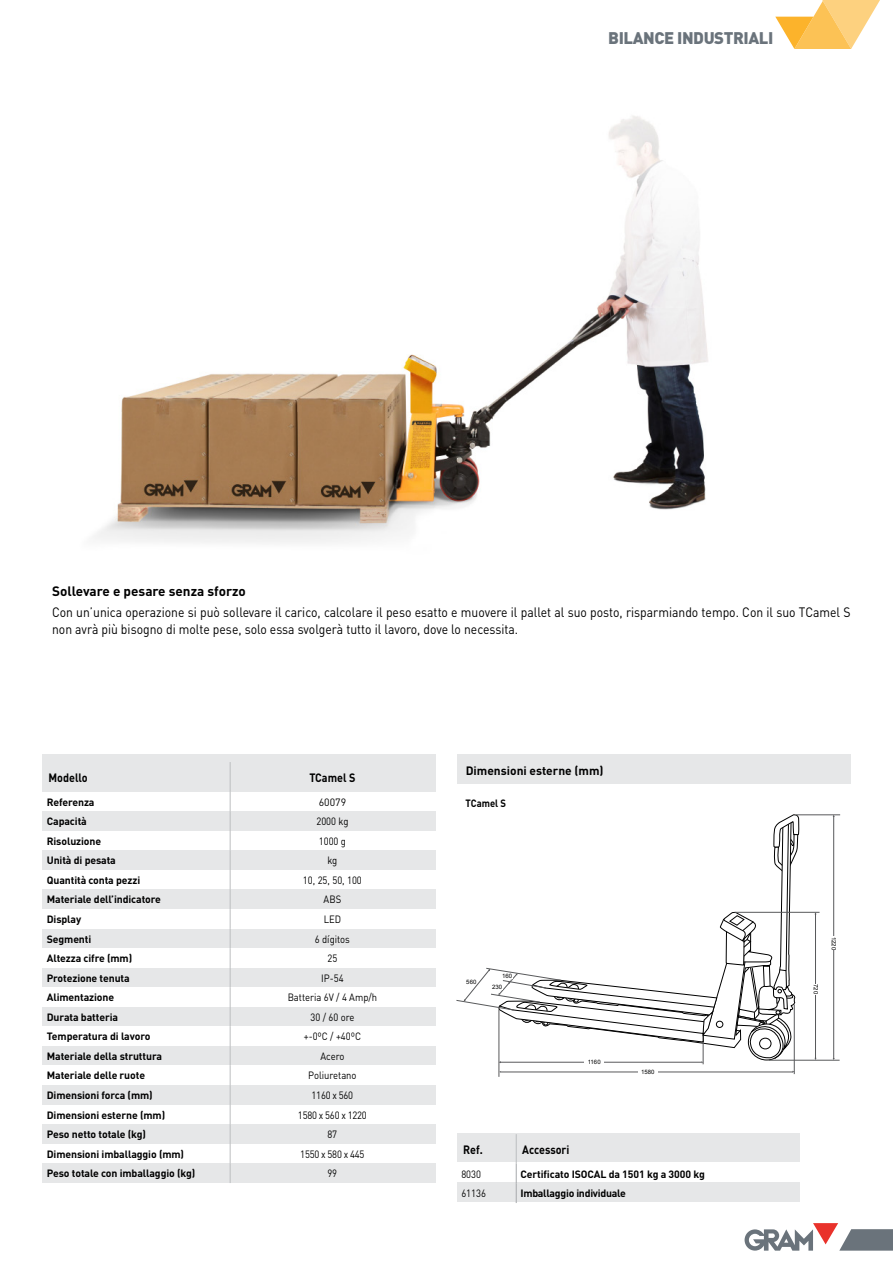
<style>
.page{position:relative;width:893px;height:1263px;background:#fff}
.page>*{position:absolute;margin:0;border:0;box-sizing:border-box;transform-origin:0 0}
.t1{font:900 16.65px "DIN Pro";letter-spacing:-.025em;color:#6a737b}
.Descripcion{font:13.5px/16.5px "DIN Pro";color:#000;scale:.9 1}
.Descripcion-2{font:700 13.5px "DIN Pro";color:#000}
.Titular{font:700 12px "DIN Pro";color:#000;scale:.9 1}
.Titular-2{font:700 12px "DIN Pro";color:#000}
.Sub_Titulo_tabla{font:700 10.5px "DIN Pro";letter-spacing:-.01em;color:#000}
.Titular-3{font:10.5px "DIN Pro";color:#000;scale:.9 1}
.Titular-4{font:10.5px "DIN Pro";letter-spacing:-.025em;color:#000;scale:.9 1}
.Titular-5{font:700 10.5px "DIN Pro";color:#000;scale:.9 1}
.Titular-6{font:10.5px "DIN Pro";color:#000}
.t2{font:6px "Arial";color:#000}
</style>
<div class="page">
<img style="left:94px;top:116px;width:614px;height:427px">
<svg style="left:745px;top:1223px;width:148px;height:27px"></svg>
<svg style="left:775px;top:0;width:105px;height:49px"></svg>
<div style="left:457px;top:754px;width:393px;height:30px;background:#e6e7e8"></div>
<div style="left:43px;top:754px;width:393px;height:38px;background:#e6e7e8"></div>
<div style="left:43px;top:811px;width:393px;height:20px;background:#e6e7e8"></div>
<div style="left:43px;top:850px;width:393px;height:20px;background:#e6e7e8"></div>
<div style="left:43px;top:890px;width:393px;height:19px;background:#e6e7e8"></div>
<div style="left:43px;top:929px;width:393px;height:19px;background:#e6e7e8"></div>
<div style="left:43px;top:968px;width:393px;height:19px;background:#e6e7e8"></div>
<div style="left:43px;top:1007px;width:393px;height:19px;background:#e6e7e8"></div>
<div style="left:43px;top:1046px;width:393px;height:20px;background:#e6e7e8"></div>
<div style="left:43px;top:1085px;width:393px;height:20px;background:#e6e7e8"></div>
<div style="left:43px;top:1124px;width:393px;height:20px;background:#e6e7e8"></div>
<div style="left:43px;top:1163px;width:393px;height:20px;background:#e6e7e8"></div>
<hr style="left:735px;top:912px;width:84px;height:1px;background:#58595b">
<hr style="left:499px;top:1010px;width:1px;height:67px;background:#58595b">
<hr style="left:796px;top:814px;width:44px;height:1px;background:#58595b">
<hr style="left:769px;top:1060px;width:71px;height:1px;background:#58595b">
<hr style="left:833px;top:816px;width:1px;height:242px;background:#58595b">
<hr style="left:815px;top:914px;width:1px;height:145px;background:#58595b">
<hr style="left:832px;top:936px;width:4px;height:14px;background:#fff">
<hr style="left:814px;top:984px;width:4px;height:10px;background:#fff">
<hr style="left:794px;top:1004px;width:1px;height:70px;background:#58595b">
<hr style="left:501px;top:1072px;width:292px;height:1px;background:#58595b">
<div style="left:638px;top:1070px;width:20px;height:8px;background:#fff"></div>
<svg style="left:456px;top:814px;width:344px;height:250px"></svg>
<div style="left:466px;top:979px;width:10px;height:5px;background:#fff"></div>
<div style="left:457px;top:1133px;width:393px;height:29px;background:#e6e7e8"></div>
<div style="left:457px;top:1182px;width:393px;height:20px;background:#e6e7e8"></div>
<hr style="left:230px;top:762px;width:1px;height:30px;background:#bcbec0">
<svg style="left:230px;top:792px;width:1px;height:391px"></svg>
<svg style="left:516px;top:1164px;width:1px;height:39px"></svg>
<hr style="left:516px;top:1134px;width:1px;height:30px;background:#bcbec0">
<div style="left:800px;top:1128px;width:52px;height:76px;background:#fff"></div>
<p class="t1" style="left:608px;top:26px;width:167px">BILANCE INDUSTRIALI</p>
<p class="Descripcion-2" style="left:52px;top:582px;width:195px">Sollevare e pesare senza sforzo</p>
<p class="Descripcion" style="left:52px;top:603px;width:889px">Con un’unica operazione si può sollevare il carico, calcolare il peso esatto e muovere il pallet al suo posto, risparmiando tempo. Con il suo TCamel S non avrà più bisogno di molte pese, solo essa svolgerà tutto il lavoro, dove lo necessita.</p>
<p class="Titular" style="left:49px;top:769px;width:45px">Modello</p>
<p class="Titular" style="left:309px;top:769px;width:53px">TCamel S</p>
<p class="Sub_Titulo_tabla" style="left:47px;top:795px;width:49px">Referenza</p>
<p class="Titular-6" style="left:319px;top:795px;width:29px">60079</p>
<p class="Sub_Titulo_tabla" style="left:47px;top:814px;width:42px">Capacità</p>
<p class="Titular-3" style="left:316px;top:814px;width:37px">2000 kg</p>
<p class="Sub_Titulo_tabla" style="left:47px;top:834px;width:56px">Risoluzione</p>
<p class="Titular-3" style="left:319px;top:834px;width:32px">1000 g</p>
<p class="Sub_Titulo_tabla" style="left:47px;top:853px;width:71px">Unità di pesata</p>
<p class="Titular-3" style="left:327px;top:853px;width:13px">kg</p>
<p class="Sub_Titulo_tabla" style="left:47px;top:873px;width:95px">Quantità conta pezzi</p>
<p class="Titular-3" style="left:303px;top:873px;width:67px">10, 25, 50, 100</p>
<p class="Sub_Titulo_tabla" style="left:47px;top:892px;width:116px">Materiale dell’indicatore</p>
<p class="Titular-3" style="left:324px;top:892px;width:21px">ABS</p>
<p class="Sub_Titulo_tabla" style="left:47px;top:912px;width:36px">Display</p>
<p class="Titular-3" style="left:324px;top:912px;width:21px">LED</p>
<p class="Sub_Titulo_tabla" style="left:47px;top:931px;width:46px">Segmenti</p>
<p class="Titular-3" style="left:315px;top:931px;width:41px">6 dígitos</p>
<p class="Sub_Titulo_tabla" style="left:47px;top:951px;width:87px">Altezza cifre (mm)</p>
<p class="Titular-3" style="left:327px;top:951px;width:12px">25</p>
<p class="Sub_Titulo_tabla" style="left:47px;top:971px;width:85px">Protezione tenuta</p>
<p class="Titular-3" style="left:321px;top:971px;width:27px">IP-54</p>
<p class="Sub_Titulo_tabla" style="left:47px;top:990px;width:69px">Alimentazione</p>
<p class="Titular-3" style="left:288px;top:990px;width:101px">Batteria 6V / 4 Amp/h</p>
<p class="Sub_Titulo_tabla" style="left:47px;top:1010px;width:73px">Durata batteria</p>
<p class="Titular-3" style="left:311px;top:1010px;width:50px">30 / 60 ore</p>
<p class="Sub_Titulo_tabla" style="left:47px;top:1029px;width:105px">Temperatura di lavoro</p>
<p class="Titular-3" style="left:304px;top:1029px;width:65px">+-0ºC / +40ºC</p>
<p class="Sub_Titulo_tabla" style="left:47px;top:1049px;width:117px">Materiale della struttura</p>
<p class="Titular-3" style="left:320px;top:1049px;width:28px">Acero</p>
<p class="Sub_Titulo_tabla" style="left:47px;top:1068px;width:100px">Materiale delle ruote</p>
<p class="Titular-3" style="left:308px;top:1068px;width:55px">Poliuretano</p>
<p class="Sub_Titulo_tabla" style="left:47px;top:1088px;width:107px">Dimensioni forca (mm)</p>
<p class="Titular-3" style="left:312px;top:1088px;width:48px">1160 x 560</p>
<p class="Sub_Titulo_tabla" style="left:47px;top:1108px;width:120px">Dimensioni esterne (mm)</p>
<p class="Titular-4" style="left:298px;top:1108px;width:78px">1580 x 560 x 1220</p>
<p class="Sub_Titulo_tabla" style="left:47px;top:1127px;width:101px">Peso netto totale (kg)</p>
<p class="Titular-3" style="left:328px;top:1127px;width:12px">87</p>
<p class="Sub_Titulo_tabla" style="left:47px;top:1147px;width:139px">Dimensioni imballaggio (mm)</p>
<p class="Titular-4" style="left:300px;top:1147px;width:73px">1550 x 580 x 445</p>
<p class="Sub_Titulo_tabla" style="left:47px;top:1166px;width:150px">Peso totale con imballaggio (kg)</p>
<p class="Titular-3" style="left:328px;top:1166px;width:12px">99</p>
<p class="Titular-2" style="left:466px;top:762px;width:139px">Dimensioni esterne (mm)</p>
<p class="Titular-5" style="left:466px;top:796px;width:46px">TCamel S</p>
<p class="t2" style="left:466px;top:977px;width:12px">560</p>
<p class="t2" style="left:502px;top:972px;width:12px">160</p>
<p class="t2" style="left:492px;top:983px;width:12px">230</p>
<p class="t2" style="left:588px;top:1058px;width:14px">1160</p>
<p class="t2" style="left:641px;top:1068px;width:15px">1580</p>
<p class="Titular" style="left:463px;top:1141px;width:23px">Ref.</p>
<p class="Titular" style="left:522px;top:1141px;width:54px">Accessori</p>
<p class="Titular-3" style="left:461px;top:1167px;width:23px">8030</p>
<p class="Sub_Titulo_tabla" style="left:520px;top:1167px;width:186px">Certificato ISOCAL da 1501 kg a 3000 kg</p>
<p class="Titular-3" style="left:461px;top:1186px;width:29px">61136</p>
<p class="Sub_Titulo_tabla" style="left:520px;top:1186px;width:107px">Imballaggio individuale</p>
<p class="t2" style="left:838px;top:936px;width:15px;rotate:90deg">1220</p>
<p class="t2" style="left:820px;top:984px;width:12px;rotate:90deg">720</p>
</div>
